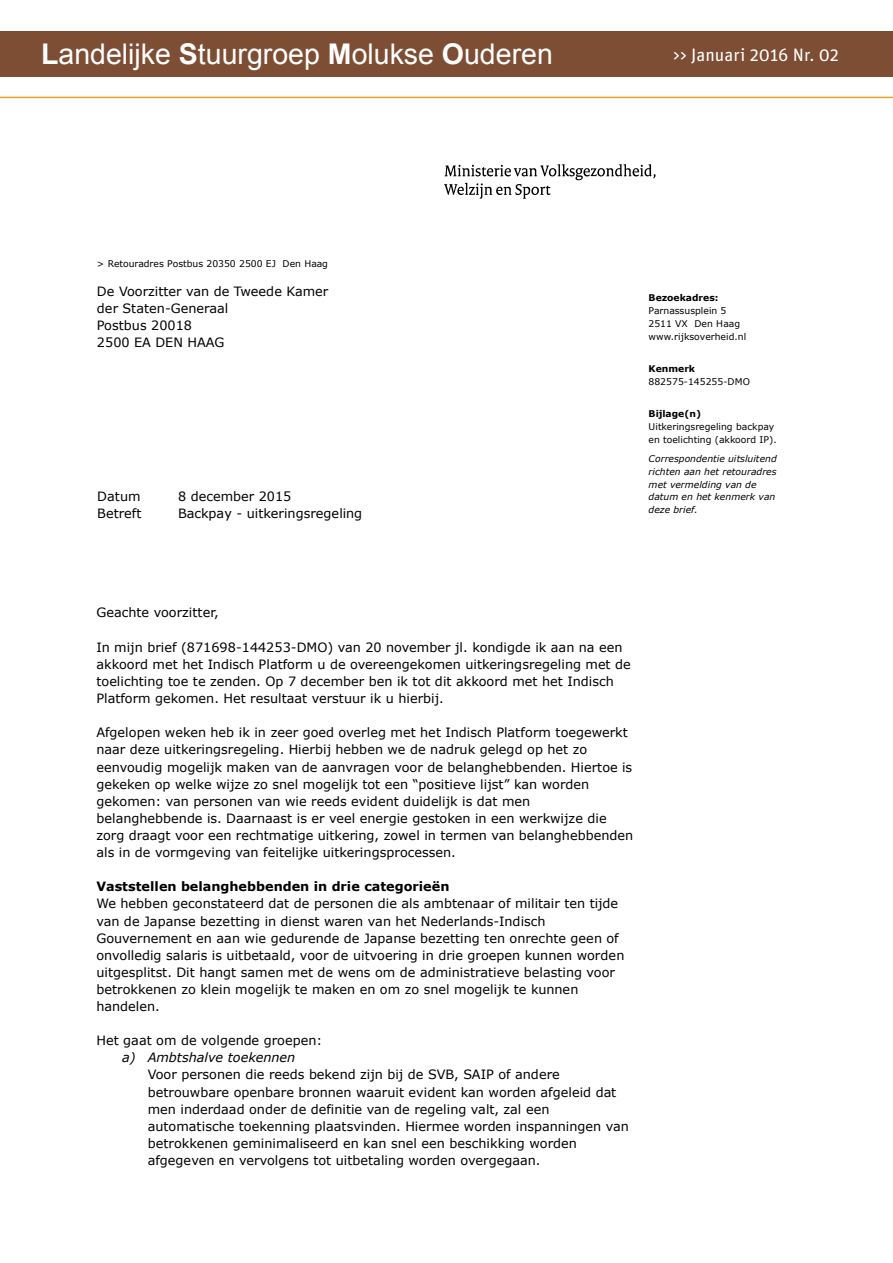
<style>
.page{position:relative;width:893px;height:1263px;background:#fff}
.page>*{position:absolute;margin:0;border:0;box-sizing:border-box;transform-origin:0 0}
.t1{font:28.5px "Arial";color:#fff}
.t2{font:18px "Unit OT";color:#fff}
.t3{font:12.9px/17.1px "Verdana";letter-spacing:.005em;color:#000}
.t4{font:italic 12.9px "Verdana";color:#000}
.t5{font:9.3px/12.9px "Verdana";color:#000}
.t6{font:italic 9.3px/12.9px "Verdana";color:#000}
.s1{font-weight:700}
</style>
<div class="page">
<hr style="left:0;top:97px;width:893px;height:1px;background:#e9a623">
<div style="left:0;top:32px;width:893px;height:44px;background:#7d4e34"></div>
<img style="left:444px;top:164px;width:212px;height:35px">
<h1 class="t1" style="left:41px;top:36px;width:513px"><span class="s1">L</span>andelijke <span class="s1">S</span>tuurgroep <span class="s1">M</span>olukse <span class="s1">O</span>uderen</h1>
<h2 class="t2" style="left:673px;top:44px;width:167px">&gt;&gt; Januari 2016 Nr. 02</h2>
<p class="t5" style="left:97px;top:257px;width:233px">&gt; Retouradres Postbus 20350 2500 EJ Den Haag</p>
<p class="t3" style="left:97px;top:283px;width:233px">De Voorzitter van de Tweede Kamer der Staten-Generaal<br>Postbus 20018<br>2500 EA DEN HAAG</p>
<p class="t3" style="left:97px;top:488px;width:45px">Datum</p>
<p class="t3" style="left:178px;top:488px;width:115px">8 december 2015</p>
<p class="t3" style="left:97px;top:505px;width:46px">Betreft</p>
<p class="t3" style="left:178px;top:505px;width:186px">Backpay - uitkeringsregeling</p>
<p class="t5" style="left:649px;top:291px;width:99px"><span class="s1">Bezoekadres:<br></span>Parnassusplein 5<br>2511 VX Den Haag www.rijksoverheid.nl</p>
<p class="t5" style="left:649px;top:362px;width:103px"><span class="s1">Kenmerk<br></span>882575-145255-DMO</p>
<p class="t5" style="left:649px;top:407px;width:130px"><span class="s1">Bijlage(n)<br></span>Uitkeringsregeling backpay en toelichting (akkoord IP).</p>
<p class="t6" style="left:649px;top:452px;width:130px">Correspondentie uitsluitend richten aan het retouradres met vermelding van de datum en het kenmerk van deze brief.</p>
<p class="t3" style="left:96px;top:604px;width:124px">Geachte voorzitter,</p>
<p class="t3" style="left:96px;top:638px;width:536px">In mijn brief (871698-144253-DMO) van 20 november jl. kondigde ik aan na een akkoord met het Indisch Platform u de overeengekomen uitkeringsregeling met de toelichting toe te zenden. Op 7 december ben ik tot dit akkoord met het Indisch Platform gekomen. Het resultaat verstuur ik u hierbij.</p>
<p class="t3" style="left:96px;top:724px;width:538px">Afgelopen weken heb ik in zeer goed overleg met het Indisch Platform toegewerkt naar deze uitkeringsregeling. Hierbij hebben we de nadruk gelegd op het zo eenvoudig mogelijk maken van de aanvragen voor de belanghebbenden. Hiertoe is gekeken op welke wijze zo snel mogelijk tot een “positieve lijst” kan worden gekomen: van personen van wie reeds evident duidelijk is dat men belanghebbende is. Daarnaast is er veel energie gestoken in een werkwijze die zorg draagt voor een rechtmatige uitkering, zowel in termen van belanghebbenden als in de vormgeving van feitelijke uitkeringsprocessen.</p>
<p class="t3" style="left:96px;top:878px;width:529px"><span class="s1">Vaststellen belanghebbenden in drie categorieën<br></span>We hebben geconstateerd dat de personen die als ambtenaar of militair ten tijde van de Japanse bezetting in dienst waren van het Nederlands-Indisch Gouvernement en aan wie gedurende de Japanse bezetting ten onrechte geen of onvolledig salaris is uitbetaald, voor de uitvoering in drie groepen kunnen worden uitgesplitst. Dit hangt samen met de wens om de administratieve belasting voor betrokkenen zo klein mogelijk te maken en om zo snel mogelijk te kunnen handelen.</p>
<p class="t3" style="left:96px;top:1032px;width:227px">Het gaat om de volgende groepen:</p>
<p class="t4" style="left:122px;top:1049px;width:175px">a) Ambtshalve toekennen</p>
<p class="t3" style="left:148px;top:1066px;width:414px">Voor personen die reeds bekend zijn bij de SVB, SAIP of andere</p>
<p class="t3" style="left:148px;top:1083px;width:470px">betrouwbare openbare bronnen waaruit evident kan worden afgeleid dat</p>
<p class="t3" style="left:148px;top:1100px;width:403px">men inderdaad onder de definitie van de regeling valt, zal een</p>
<p class="t3" style="left:148px;top:1117px;width:483px">automatische toekenning plaatsvinden. Hiermee worden inspanningen van</p>
<p class="t3" style="left:148px;top:1134px;width:431px">betrokkenen geminimaliseerd en kan snel een beschikking worden</p>
<p class="t3" style="left:148px;top:1151px;width:394px">afgegeven en vervolgens tot uitbetaling worden overgegaan.</p>
</div>
